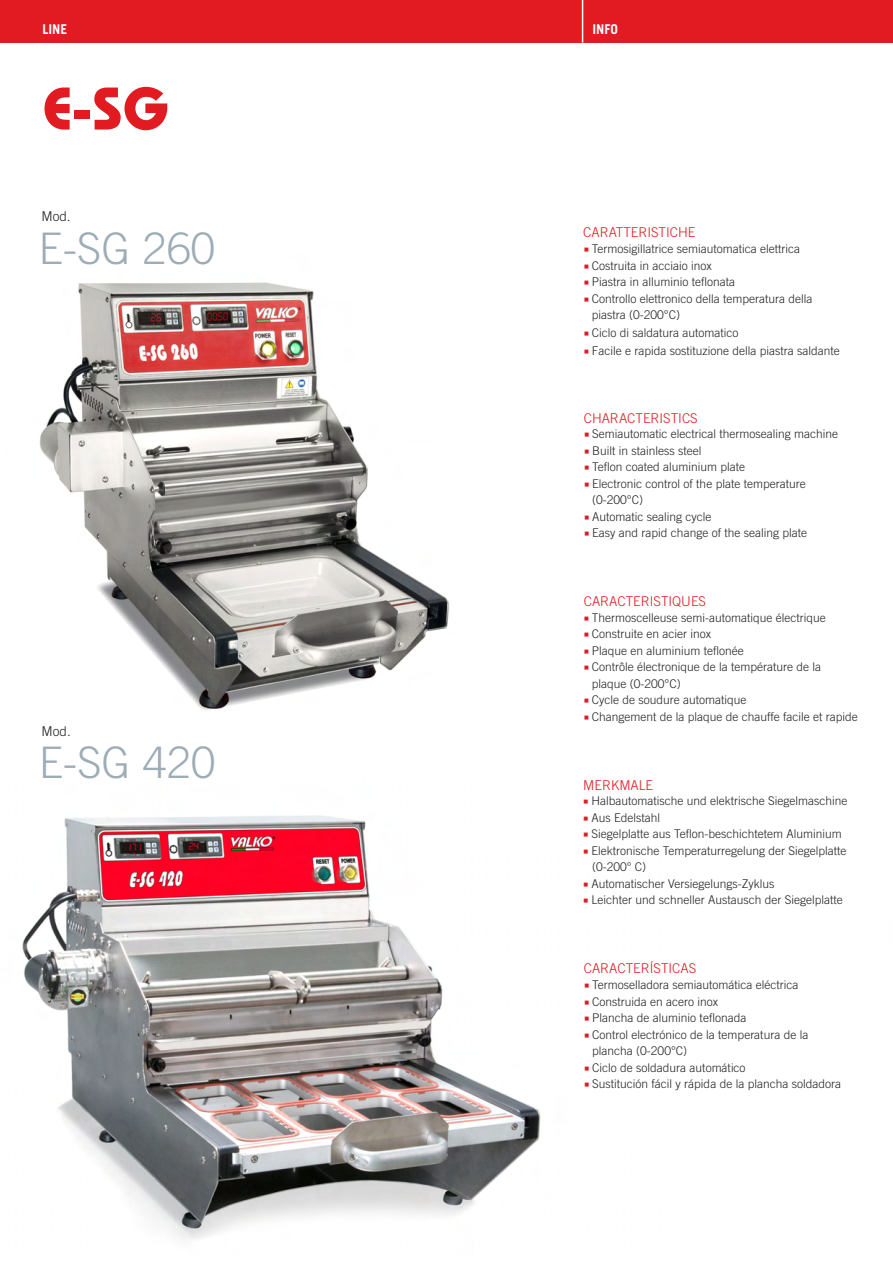
<style>
.page{position:relative;width:893px;height:1263px;background:#fff}
.page>*{position:absolute;margin:0;border:0;box-sizing:border-box;transform-origin:0 0}
.t1{font:700 60px "Bauhaus Std";color:#e21a21}
.t2{font:300 43.5px "Trade Gothic";color:#9dacb5}
.t3{font:300 13.5px "Trade Gothic";color:#e21a21}
.t4{font:700 13.5px "Trade Gothic";color:#fff}
.t5{font:300 13.5px "Trade Gothic";color:#231f20}
.t6{font:300 12px "Trade Gothic";color:#231f20}
.s1{font-family:"Minion Pro";font-weight:700;font-stretch:condensed;font-size:13.5px;color:#e21a21}
.s2{font-family:"Minion Pro";font-weight:700;font-stretch:condensed;font-size:13.5px;color:#fff}
</style>
<div class="page">
<div style="left:0;top:0;width:893px;height:43px;background:#e21a21"></div>
<hr style="left:582px;top:0;width:1px;height:43px;background:#fff">
<img style="left:39px;top:282px;width:410px;height:429px">
<img style="left:22px;top:815px;width:519px;height:425px">
<p class="t4" style="left:43px;top:21px;width:26px">LINE</p>
<p class="t4" style="left:592px;top:21px;width:27px">INFO</p>
<h1 class="t1" style="left:43px;top:72px;width:128px">E-SG</h1>
<p class="t5" style="left:41px;top:208px;width:31px">Mod.</p>
<h2 class="t2" style="left:39px;top:222px;width:178px">E-SG 260</h2>
<p class="t5" style="left:42px;top:723px;width:31px">Mod.</p>
<h2 class="t2" style="left:39px;top:737px;width:178px">E-SG 420</h2>
<p class="t3" style="left:583px;top:224px;width:114px">CARATTERISTICHE</p>
<p class="t6" style="left:584px;top:242px;width:218px"><span class="s1">■</span> Termosigillatrice semiautomatica elettrica</p>
<p class="t6" style="left:584px;top:259px;width:130px"><span class="s1">■</span> Costruita in acciaio inox</p>
<p class="t6" style="left:584px;top:275px;width:153px"><span class="s1">■</span> Piastra in alluminio teflonata</p>
<p class="t6" style="left:584px;top:292px;width:230px"><span class="s1">■</span> Controllo elettronico della temperatura della</p>
<p class="t6" style="left:584px;top:308px;width:98px"><span class="s2">■</span> piastra (0-200°C)</p>
<p class="t6" style="left:584px;top:326px;width:156px"><span class="s1">■</span> Ciclo di saldatura automatico</p>
<p class="t6" style="left:584px;top:344px;width:258px"><span class="s1">■</span> Facile e rapida sostituzione della piastra saldante</p>
<p class="t3" style="left:584px;top:410px;width:116px">CHARACTERISTICS</p>
<p class="t6" style="left:584px;top:427px;width:256px"><span class="s1">■</span> Semiautomatic electrical thermosealing machine</p>
<p class="t6" style="left:584px;top:443px;width:119px"><span class="s1">■</span> Built in stainless steel</p>
<p class="t6" style="left:584px;top:460px;width:163px"><span class="s1">■</span> Teflon coated aluminium plate</p>
<p class="t6" style="left:584px;top:476px;width:223px"><span class="s1">■</span> Electronic control of the plate temperature</p>
<p class="t6" style="left:584px;top:493px;width:60px"><span class="s2">■</span> (0-200°C)</p>
<p class="t6" style="left:584px;top:509px;width:129px"><span class="s1">■</span> Automatic sealing cycle</p>
<p class="t6" style="left:584px;top:526px;width:224px"><span class="s1">■</span> Easy and rapid change of the sealing plate</p>
<p class="t3" style="left:584px;top:594px;width:124px">CARACTERISTIQUES</p>
<p class="t6" style="left:584px;top:610px;width:244px"><span class="s1">■</span> Thermoscelleuse semi-automatique électrique</p>
<p class="t6" style="left:584px;top:627px;width:129px"><span class="s1">■</span> Construite en acier inox</p>
<p class="t6" style="left:584px;top:643px;width:162px"><span class="s1">■</span> Plaque en aluminium teflonée</p>
<p class="t6" style="left:584px;top:660px;width:239px"><span class="s1">■</span> Contrôle électronique de la température de la</p>
<p class="t6" style="left:584px;top:676px;width:98px"><span class="s2">■</span> plaque (0-200°C)</p>
<p class="t6" style="left:584px;top:693px;width:164px"><span class="s1">■</span> Cycle de soudure automatique</p>
<p class="t6" style="left:584px;top:709px;width:276px"><span class="s1">■</span> Changement de la plaque de chauffe facile et rapide</p>
<p class="t3" style="left:583px;top:777px;width:71px">MERKMALE</p>
<p class="t6" style="left:583px;top:794px;width:266px"><span class="s1">■</span> Halbautomatische und elektrische Siegelmaschine</p>
<p class="t6" style="left:583px;top:810px;width:78px"><span class="s1">■</span> Aus Edelstahl</p>
<p class="t6" style="left:583px;top:827px;width:260px"><span class="s1">■</span> Siegelplatte aus Teflon-beschichtetem Aluminium</p>
<p class="t6" style="left:583px;top:843px;width:265px"><span class="s1">■</span> Elektronische Temperaturregelung der Siegelplatte</p>
<p class="t6" style="left:583px;top:860px;width:64px"><span class="s2">■</span> (0-200° C)</p>
<p class="t6" style="left:583px;top:876px;width:193px"><span class="s1">■</span> Automatischer Versiegelungs-Zyklus</p>
<p class="t6" style="left:583px;top:893px;width:261px"><span class="s1">■</span> Leichter und schneller Austausch der Siegelplatte</p>
<p class="t3" style="left:584px;top:960px;width:114px">CARACTERÍSTICAS</p>
<p class="t6" style="left:584px;top:978px;width:216px"><span class="s1">■</span> Termoselladora semiautomática eléctrica</p>
<p class="t6" style="left:584px;top:994px;width:136px"><span class="s1">■</span> Construida en acero inox</p>
<p class="t6" style="left:584px;top:1011px;width:164px"><span class="s1">■</span> Plancha de aluminio teflonada</p>
<p class="t6" style="left:584px;top:1027px;width:226px"><span class="s1">■</span> Control electrónico de la temperatura de la</p>
<p class="t6" style="left:584px;top:1044px;width:104px"><span class="s2">■</span> plancha (0-200°C)</p>
<p class="t6" style="left:584px;top:1060px;width:163px"><span class="s1">■</span> Ciclo de soldadura automático</p>
<p class="t6" style="left:584px;top:1077px;width:258px"><span class="s1">■</span> Sustitución fácil y rápida de la plancha soldadora</p>
</div>
